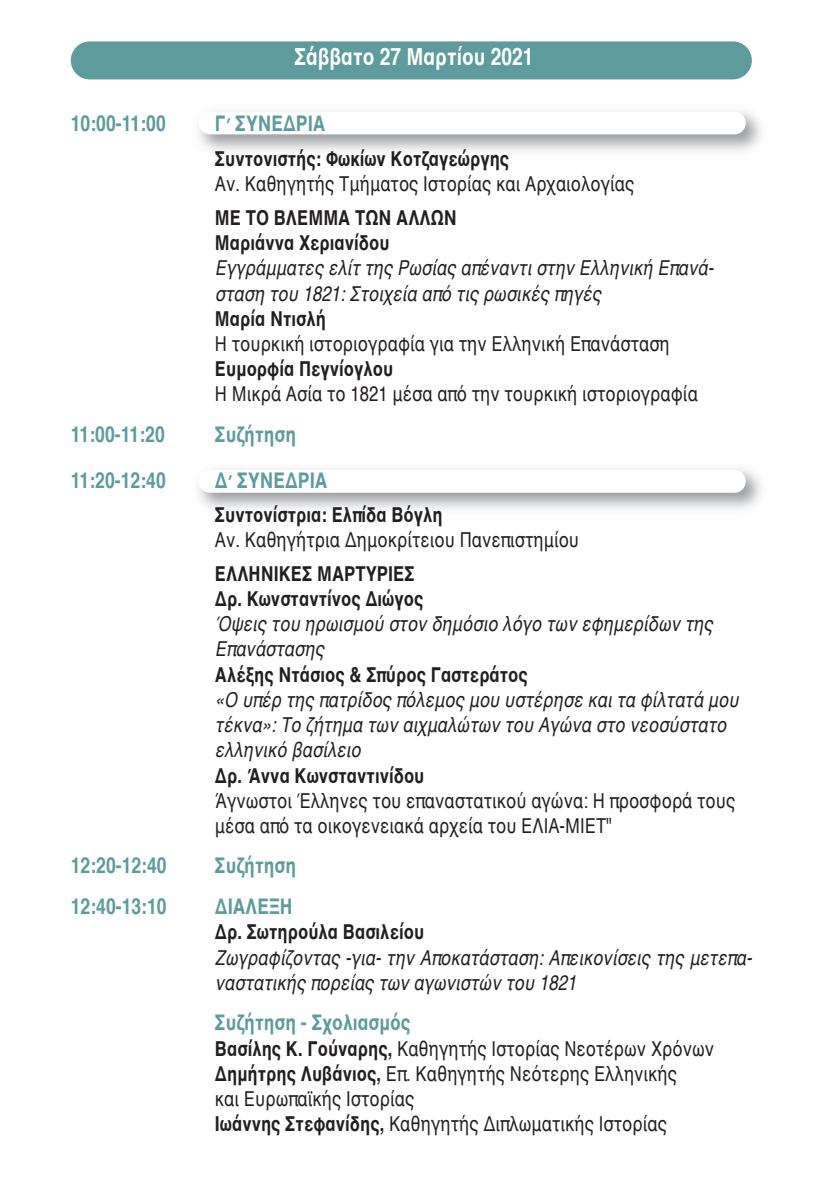
<style>
.page{position:relative;width:823px;height:1191px;background:#fff}
.page>*{position:absolute;margin:0;border:0;box-sizing:border-box;transform-origin:0 0}
.t1{font:700 24px "Helvetica";color:#fff;scale:.8 1}
.t2{font:700 22px "Helvetica";color:#5d9b9d;scale:.8 1}
.t3{font:21px/25.2px "Helvetica";color:#231f20;scale:.8 1}
.t4{font:italic 21px/25.2px "Helvetica";color:#231f20;scale:.8 1}
.t5{font:700 21px/25.2px "Helvetica";color:#231f20;scale:.8 1}
.s1{font-weight:700}
</style>
<div class="page">
<div style="left:71px;top:41px;width:680px;height:38px;background:#5d9b9d;border-radius:19px"></div>
<p class="t1" style="left:294px;top:47px;width:300px">Σάββατο 27 Μαρτίου 2021</p>
<p class="t2" style="left:71px;top:114px;width:120px">10:00-11:00</p>
<p class="t2" style="left:215px;top:114px;width:140px">Γ΄ ΣΥΝΕΔΡΙΑ</p>
<p class="t5" style="left:215px;top:147px;width:369px">Συντονιστής: Φωκίων Κοτζαγεώργης</p>
<p class="t3" style="left:215px;top:173px;width:525px">Αν. Καθηγητής Τμήματος Ιστορίας και Αρχαιολογίας</p>
<p class="t5" style="left:215px;top:207px;width:304px">ΜΕ ΤΟ ΒΛΕΜΜΑ ΤΩΝ ΑΛΛΩΝ<br>Μαριάννα Χεριανίδου</p>
<p class="t4" style="left:215px;top:257px;width:624px">Εγγράμματες ελίτ της Ρωσίας απέναντι στην Ελληνική Επανά&shy;σταση του 1821: Στοιχεία από τις ρωσικές πηγές</p>
<p class="t5" style="left:215px;top:307px;width:140px">Μαρία Ντισλή</p>
<p class="t3" style="left:215px;top:333px;width:570px">Η τουρκική ιστοριογραφία για την Ελληνική Επανάσταση</p>
<p class="t5" style="left:215px;top:358px;width:224px">Ευμορφία Πεγνίογλου</p>
<p class="t3" style="left:215px;top:383px;width:605px">Η Μικρά Ασία το 1821 μέσα από την τουρκική ιστοριογραφία</p>
<p class="t2" style="left:71px;top:424px;width:119px">11:00-11:20</p>
<p class="t2" style="left:215px;top:424px;width:103px">Συζήτηση</p>
<p class="t2" style="left:71px;top:471px;width:120px">11:20-12:40</p>
<p class="t2" style="left:215px;top:471px;width:142px">Δ΄ ΣΥΝΕΔΡΙΑ</p>
<p class="t5" style="left:215px;top:503px;width:286px">Συντονίστρια: Ελπίδα Βόγλη</p>
<p class="t3" style="left:215px;top:529px;width:456px">Αν. Καθηγήτρια Δημοκρίτειου Πανεπιστημίου</p>
<p class="t5" style="left:215px;top:562px;width:262px">ΕΛΛΗΝΙΚΕΣ ΜΑΡΤΥΡΙΕΣ<br>Δρ. Κωνσταντίνος Διώγος</p>
<p class="t4" style="left:215px;top:613px;width:623px">Όψεις του ηρωισμού στον δημόσιο λόγο των εφημερίδων της<br>Επανάστασης</p>
<p class="t5" style="left:215px;top:663px;width:392px">Αλέξης Ντάσιος &amp; Σπύρος Γαστεράτος</p>
<p class="t4" style="left:215px;top:688px;width:656px">«Ο υπέρ της πατρίδος πόλεμος μου υστέρησε και τα φίλτατά μου τέκνα»: Το ζήτημα των αιχμαλώτων του Αγώνα στο νεοσύστατο ελληνικό βασίλειο</p>
<p class="t5" style="left:215px;top:764px;width:263px">Δρ. Άννα Κωνσταντινίδου</p>
<p class="t3" style="left:215px;top:789px;width:652px">Άγνωστοι Έλληνες του επαναστατικού αγώνα: Η προσφορά τους μέσα από τα οικογενειακά αρχεία του ΕΛΙΑ-ΜΙΕΤ"</p>
<p class="t2" style="left:71px;top:856px;width:121px">12:20-12:40</p>
<p class="t2" style="left:215px;top:856px;width:103px">Συζήτηση</p>
<p class="t2" style="left:71px;top:896px;width:121px">12:40-13:10</p>
<p class="t2" style="left:215px;top:896px;width:98px">ΔΙΑΛΕΞΗ</p>
<p class="t5" style="left:215px;top:921px;width:263px">Δρ. Σωτηρούλα Βασιλείου</p>
<p class="t4" style="left:215px;top:946px;width:672px">Ζωγραφίζοντας -για- την Αποκατάσταση: Απεικονίσεις της μετεπα&shy;ναστατικής πορείας των αγωνιστών του 1821</p>
<p class="t2" style="left:215px;top:1013px;width:246px">Συζήτηση - Σχολιασμός</p>
<p class="t3" style="left:215px;top:1037px;width:625px"><span class="s1">Βασίλης Κ. Γούναρης,</span> Καθηγητής Ιστορίας Νεοτέρων Χρόνων <span class="s1">Δημήτρης Λυβάνιος,</span> Επ. Καθηγητής Νεότερης Ελληνικής<br>και Ευρωπαϊκής Ιστορίας<br><span class="s1">Ιωάννης Στεφανίδης,</span> Καθηγητής Διπλωματικής Ιστορίας</p>
</div>
